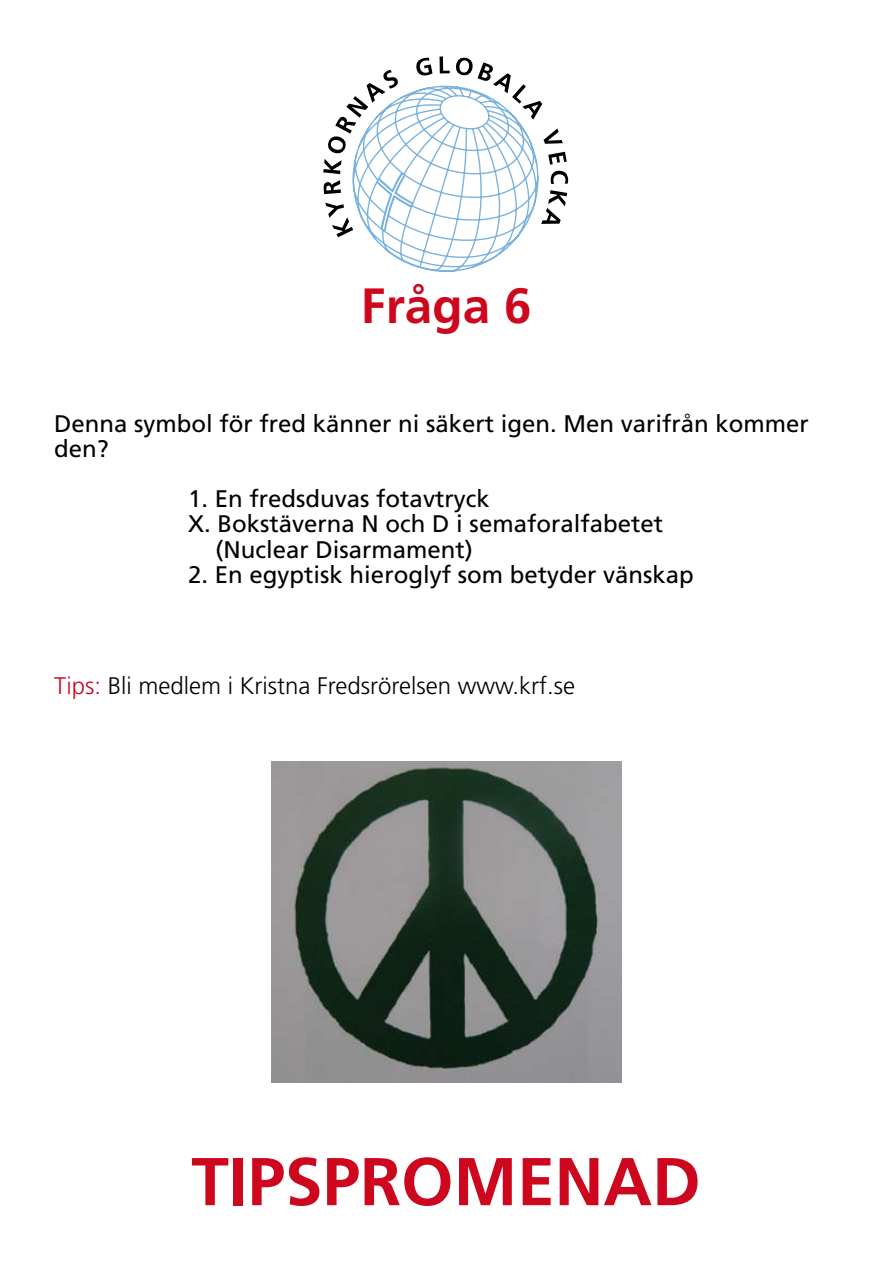
<style>
.page{position:relative;width:893px;height:1263px;background:#fff}
.page>*{position:absolute;margin:0;border:0;box-sizing:border-box;transform-origin:0 0}
.t1{font:700 67.5px "Frutiger";color:#cd071e}
.t2{font:700 49.5px "Frutiger";color:#cd071e}
.t3{font:24px/25.5px "Frutiger";color:#000}
.t4{font:300 24px "Frutiger";color:#000}
.s1{color:#fff}
.s2{color:#cd071e}
</style>
<div class="page">
<svg style="left:373px;top:57px;width:196px;height:215px"></svg>
<svg style="left:439px;top:57px;width:103px;height:63px"></svg>
<svg style="left:544px;top:129px;width:19px;height:15px"></svg>
<svg style="left:548px;top:152px;width:19px;height:13px"></svg>
<svg style="left:551px;top:171px;width:17px;height:13px"></svg>
<svg style="left:541px;top:190px;width:26px;height:34px"></svg>
<svg style="left:323px;top:58px;width:109px;height:179px"></svg>
<img style="left:271px;top:761px;width:351px;height:321px">
<h2 class="t2" style="left:361px;top:276px;width:172px">FRÅGA 6</h2>
<p class="t3" style="left:54px;top:411px;width:756px">Denna symbol för fred känner ni säkert igen. Men varifrån kommer den?</p>
<p class="t3" style="left:188px;top:486px;width:476px">1. En fredsduvas fotavtryck<br>X. Bokstäverna N och D i semaforalfabetet <span class="s1">fff</span>(Nuclear Disarmament)</p>
<p class="t3" style="left:188px;top:562px;width:507px">2. En egyptisk hieroglyf som betyder vänskap</p>
<p class="t4" style="left:54px;top:672px;width:523px"><span class="s2">Tips:</span> Bli medlem i Kristna Fredsrörelsen www.krf.se</p>
<h1 class="t1" style="left:191px;top:1142px;width:511px">TIPSPROMENAD</h1>
</div>
